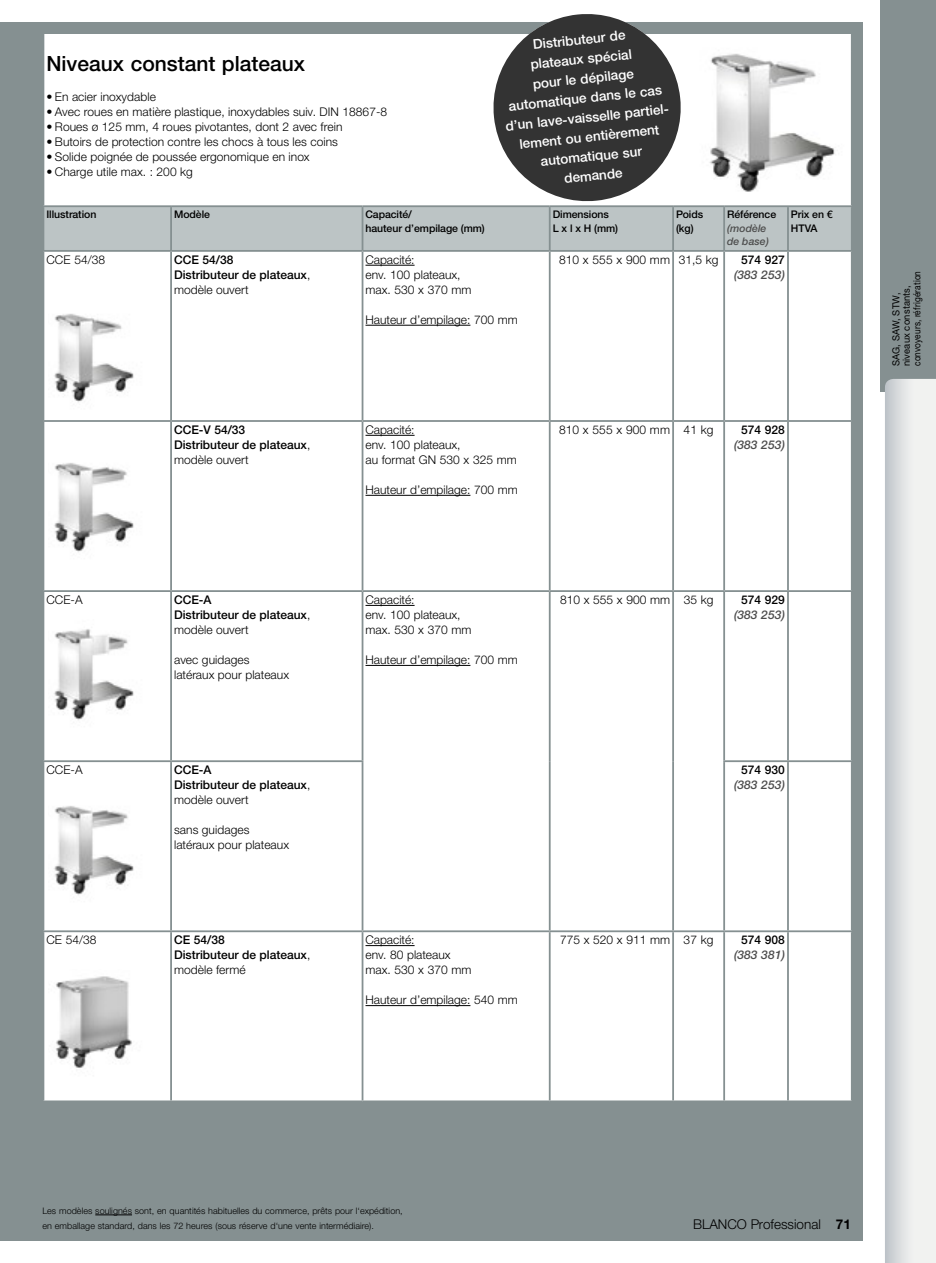
<style>
.page{position:relative;width:936px;height:1263px;background:#fff}
.page>*{position:absolute;margin:0;border:0;box-sizing:border-box;transform-origin:0 0}
.t1{font:500 21px "Helvetica Neue LTW1 G";color:#000}
.t2{font:500 13.5px/19.5px "Helvetica Neue LTW1 G";color:#fff;text-align:center}
.t3{font:300 13.5px "Helvetica Neue LTW1 G";color:#000}
.t4{font:300 12px/15px "Helvetica Neue LTW1 G";letter-spacing:.005em;color:#000}
.t5{font:500 12px/15px "Helvetica Neue LTW1 G";color:#000}
.t6{font:italic 500 12px "Helvetica Neue LTW1 G";color:#4d4d4d}
.t7{font:500 10.5px/13.5px "Helvetica Neue LTW1 G";letter-spacing:-.005em;color:#000}
.t8{font:italic 500 10.5px/13.5px "Helvetica Neue LTW1 G";color:#4d4d4d}
.t9{font:9.75px/10.5px "Helvetica Neue LTW1 G";letter-spacing:.02em;color:#000;scale:.96 1}
.t10{font:300 9px/15px "Helvetica Neue LTW1 G";letter-spacing:.005em;color:#000}
.s1{font-weight:300}
.s2{font-weight:700}
</style>
<div class="page">
<div style="left:0;top:0;width:935px;height:1263px;background:#859091"></div>
<div style="left:44px;top:252px;width:806px;height:848px;background:#fff"></div>
<hr style="left:43px;top:420px;width:128px;height:2px;background:#859091">
<hr style="left:43px;top:760px;width:128px;height:2px;background:#859091">
<hr style="left:170px;top:252px;width:2px;height:168px;background:#859091">
<hr style="left:361px;top:252px;width:2px;height:168px;background:#859091">
<hr style="left:549px;top:252px;width:1px;height:168px;background:#859091">
<hr style="left:672px;top:252px;width:2px;height:168px;background:#859091">
<hr style="left:723px;top:252px;width:2px;height:168px;background:#859091">
<hr style="left:787px;top:252px;width:1px;height:168px;background:#859091">
<hr style="left:362px;top:420px;width:187px;height:2px;background:#859091">
<hr style="left:549px;top:420px;width:124px;height:2px;background:#859091">
<hr style="left:549px;top:422px;width:1px;height:168px;background:#859091">
<hr style="left:673px;top:420px;width:51px;height:2px;background:#859091">
<hr style="left:672px;top:422px;width:2px;height:168px;background:#859091">
<hr style="left:43px;top:930px;width:128px;height:2px;background:#859091">
<hr style="left:171px;top:590px;width:191px;height:2px;background:#859091">
<hr style="left:170px;top:592px;width:2px;height:168px;background:#859091">
<hr style="left:171px;top:760px;width:192px;height:2px;background:#859091">
<hr style="left:170px;top:762px;width:2px;height:168px;background:#859091">
<hr style="left:171px;top:930px;width:191px;height:2px;background:#859091">
<hr style="left:170px;top:932px;width:2px;height:168px;background:#859091">
<hr style="left:362px;top:590px;width:187px;height:2px;background:#859091">
<hr style="left:361px;top:592px;width:2px;height:168px;background:#859091">
<hr style="left:361px;top:762px;width:2px;height:168px;background:#859091">
<hr style="left:362px;top:930px;width:187px;height:2px;background:#859091">
<hr style="left:361px;top:932px;width:2px;height:168px;background:#859091">
<hr style="left:549px;top:590px;width:124px;height:2px;background:#859091">
<hr style="left:549px;top:592px;width:1px;height:169px;background:#859091">
<hr style="left:549px;top:761px;width:1px;height:169px;background:#859091">
<hr style="left:549px;top:930px;width:124px;height:2px;background:#859091">
<hr style="left:549px;top:932px;width:1px;height:168px;background:#859091">
<hr style="left:673px;top:590px;width:51px;height:2px;background:#859091">
<hr style="left:672px;top:592px;width:2px;height:169px;background:#859091">
<hr style="left:672px;top:761px;width:2px;height:169px;background:#859091">
<hr style="left:673px;top:930px;width:51px;height:2px;background:#859091">
<hr style="left:672px;top:932px;width:2px;height:168px;background:#859091">
<hr style="left:724px;top:590px;width:64px;height:2px;background:#859091">
<hr style="left:723px;top:592px;width:2px;height:168px;background:#859091">
<hr style="left:723px;top:760px;width:65px;height:2px;background:#859091">
<hr style="left:723px;top:762px;width:2px;height:168px;background:#859091">
<hr style="left:724px;top:930px;width:64px;height:2px;background:#859091">
<hr style="left:723px;top:932px;width:2px;height:168px;background:#859091">
<hr style="left:788px;top:590px;width:64px;height:2px;background:#859091">
<hr style="left:787px;top:592px;width:1px;height:168px;background:#859091">
<hr style="left:788px;top:760px;width:64px;height:2px;background:#859091">
<hr style="left:787px;top:762px;width:1px;height:168px;background:#859091">
<hr style="left:788px;top:930px;width:64px;height:2px;background:#859091">
<hr style="left:787px;top:932px;width:1px;height:168px;background:#859091">
<hr style="left:171px;top:420px;width:191px;height:2px;background:#859091">
<hr style="left:170px;top:422px;width:2px;height:168px;background:#859091">
<hr style="left:361px;top:422px;width:2px;height:168px;background:#859091">
<hr style="left:724px;top:420px;width:64px;height:2px;background:#859091">
<hr style="left:723px;top:422px;width:2px;height:168px;background:#859091">
<hr style="left:788px;top:420px;width:64px;height:2px;background:#859091">
<hr style="left:787px;top:422px;width:1px;height:168px;background:#859091">
<hr style="left:43px;top:590px;width:128px;height:2px;background:#859091">
<img style="left:48px;top:969px;width:116px;height:110px">
<img style="left:48px;top:619px;width:116px;height:110px">
<img style="left:48px;top:795px;width:116px;height:109px">
<img style="left:48px;top:451px;width:116px;height:110px">
<img style="left:48px;top:302px;width:116px;height:110px">
<div style="left:863px;top:0;width:21px;height:1263px;background:#fff"></div>
<div style="left:0;top:0;width:935px;height:21px;background:#fff"></div>
<div style="left:0;top:1242px;width:935px;height:21px;background:#fff"></div>
<div style="left:880px;top:0;width:55px;height:392px;background:#859091"></div>
<svg style="left:884px;top:379px;width:51px;height:884px;background:#e3e5e5"></svg>
<hr style="left:95px;top:1214px;width:37px;height:1px;background:#000">
<hr style="left:365px;top:265px;width:49px;height:1px;background:#000">
<hr style="left:365px;top:325px;width:105px;height:1px;background:#000">
<hr style="left:365px;top:435px;width:49px;height:1px;background:#000">
<hr style="left:365px;top:495px;width:105px;height:1px;background:#000">
<hr style="left:365px;top:605px;width:49px;height:1px;background:#000">
<hr style="left:365px;top:665px;width:105px;height:1px;background:#000">
<hr style="left:365px;top:945px;width:49px;height:1px;background:#000">
<hr style="left:365px;top:1005px;width:105px;height:1px;background:#000">
<svg style="left:43px;top:14px;width:808px;height:237px;background:#cbcdcd"></svg>
<p class="t2" style="left:496px;top:39px;width:167px;rotate:-6deg">Distributeur de<br>plateaux spécial<br>pour le dépilage automatique dans le cas d’un lave-vaisselle partiel&shy;lement ou entièrement automatique sur<br>demande</p>
<h1 class="t1" style="left:46px;top:50px;width:260px">Niveaux constant plateaux</h1>
<p class="t4" style="left:46px;top:89px;width:111px">• En acier inoxydable</p>
<p class="t4" style="left:46px;top:104px;width:342px">• Avec roues en matière plastique, inoxydables suiv. DIN 18867-8</p>
<p class="t4" style="left:46px;top:119px;width:297px">• Roues ø 125 mm, 4 roues pivotantes, dont 2 avec frein</p>
<p class="t4" style="left:46px;top:134px;width:293px">• Butoirs de protection contre les chocs à tous les coins</p>
<p class="t4" style="left:46px;top:149px;width:265px">• Solide poignée de poussée ergonomique en inox</p>
<p class="t4" style="left:46px;top:164px;width:148px">• Charge utile max. : 200 kg</p>
<p class="t7" style="left:46px;top:208px;width:51px">Illustration</p>
<p class="t7" style="left:174px;top:208px;width:37px">Modèle</p>
<p class="t7" style="left:365px;top:208px;width:121px">Capacité/<br>hauteur d’empilage (mm)</p>
<p class="t7" style="left:552px;top:208px;width:67px">Dimensions<br>L x l x H (mm)</p>
<p class="t7" style="left:676px;top:208px;width:29px">Poids (kg)</p>
<p class="t7" style="left:727px;top:208px;width:51px">Référence</p>
<p class="t8" style="left:727px;top:221px;width:43px">(modèle de base)</p>
<p class="t7" style="left:790px;top:208px;width:43px">Prix en €<br>HTVA</p>
<p class="t4" style="left:46px;top:252px;width:60px">CCE 54/38</p>
<p class="t5" style="left:174px;top:252px;width:138px">CCE 54/38<br>Distributeur de plateaux<span class="s1">, modèle ouvert</span></p>
<p class="t4" style="left:365px;top:252px;width:107px">Capacité:<br>env. 100 plateaux, max. 530 x 370 mm</p>
<p class="t4" style="left:365px;top:312px;width:154px">Hauteur d’empilage: 700 mm</p>
<p class="t5" style="left:174px;top:422px;width:138px">CCE-V 54/33<br>Distributeur de plateaux<span class="s1">, modèle ouvert</span></p>
<p class="t4" style="left:365px;top:422px;width:153px">Capacité:<br>env. 100 plateaux,<br>au format GN 530 x 325 mm</p>
<p class="t4" style="left:365px;top:482px;width:154px">Hauteur d’empilage: 700 mm</p>
<p class="t4" style="left:46px;top:592px;width:38px">CCE-A</p>
<p class="t5" style="left:174px;top:592px;width:138px">CCE-A<br>Distributeur de plateaux<span class="s1">, modèle ouvert</span></p>
<p class="t4" style="left:174px;top:652px;width:117px">avec guidages latéraux pour plateaux</p>
<p class="t4" style="left:46px;top:762px;width:38px">CCE-A</p>
<p class="t5" style="left:174px;top:762px;width:138px">CCE-A<br>Distributeur de plateaux<span class="s1">, modèle ouvert</span></p>
<p class="t4" style="left:174px;top:822px;width:117px">sans guidages latéraux pour plateaux</p>
<p class="t4" style="left:365px;top:592px;width:107px">Capacité:<br>env. 100 plateaux, max. 530 x 370 mm</p>
<p class="t4" style="left:365px;top:652px;width:154px">Hauteur d’empilage: 700 mm</p>
<p class="t4" style="left:46px;top:932px;width:51px">CE 54/38</p>
<p class="t5" style="left:174px;top:933px;width:138px">CE 54/38<br>Distributeur de plateaux<span class="s1">, modèle fermé</span></p>
<p class="t4" style="left:365px;top:932px;width:107px">Capacité:<br>env. 80 plateaux max. 530 x 370 mm</p>
<p class="t4" style="left:365px;top:992px;width:154px">Hauteur d’empilage: 540 mm</p>
<p class="t4" style="left:559px;top:252px;width:161px">810 x 555 x 900 mm 31,5 kg</p>
<p class="t5" style="left:741px;top:252px;width:45px">574 927</p>
<p class="t6" style="left:734px;top:267px;width:52px">(383 253)</p>
<p class="t4" style="left:559px;top:422px;width:156px">810 x 555 x 900 mm 41 kg</p>
<p class="t5" style="left:741px;top:422px;width:45px">574 928</p>
<p class="t6" style="left:734px;top:438px;width:52px">(383 253)</p>
<p class="t4" style="left:560px;top:592px;width:155px">810 x 555 x 900 mm 35 kg</p>
<p class="t5" style="left:741px;top:592px;width:45px">574 929</p>
<p class="t6" style="left:734px;top:608px;width:52px">(383 253)</p>
<p class="t5" style="left:741px;top:762px;width:45px">574 930</p>
<p class="t6" style="left:734px;top:778px;width:52px">(383 253)</p>
<p class="t4" style="left:560px;top:932px;width:155px">775 x 520 x 911 mm 37 kg</p>
<p class="t5" style="left:741px;top:933px;width:45px">574 908</p>
<p class="t6" style="left:734px;top:948px;width:52px">(383 381)</p>
<p class="t9" style="left:890px;top:366px;width:101px;rotate:-90deg">SAG, SAW, STW, niveaux constants, convoyeurs, réfrigération</p>
<p class="t10" style="left:43px;top:1203px;width:362px">Les modèles soulignés sont, en quantités habituelles du commerce, prêts pour l‘expédition, en emballage standard, dans les 72 heures (sous réserve d‘une vente intermédiaire).</p>
<p class="t3" style="left:693px;top:1216px;width:159px">BLANCO Professional <span class="s2">71</span></p>
</div>
